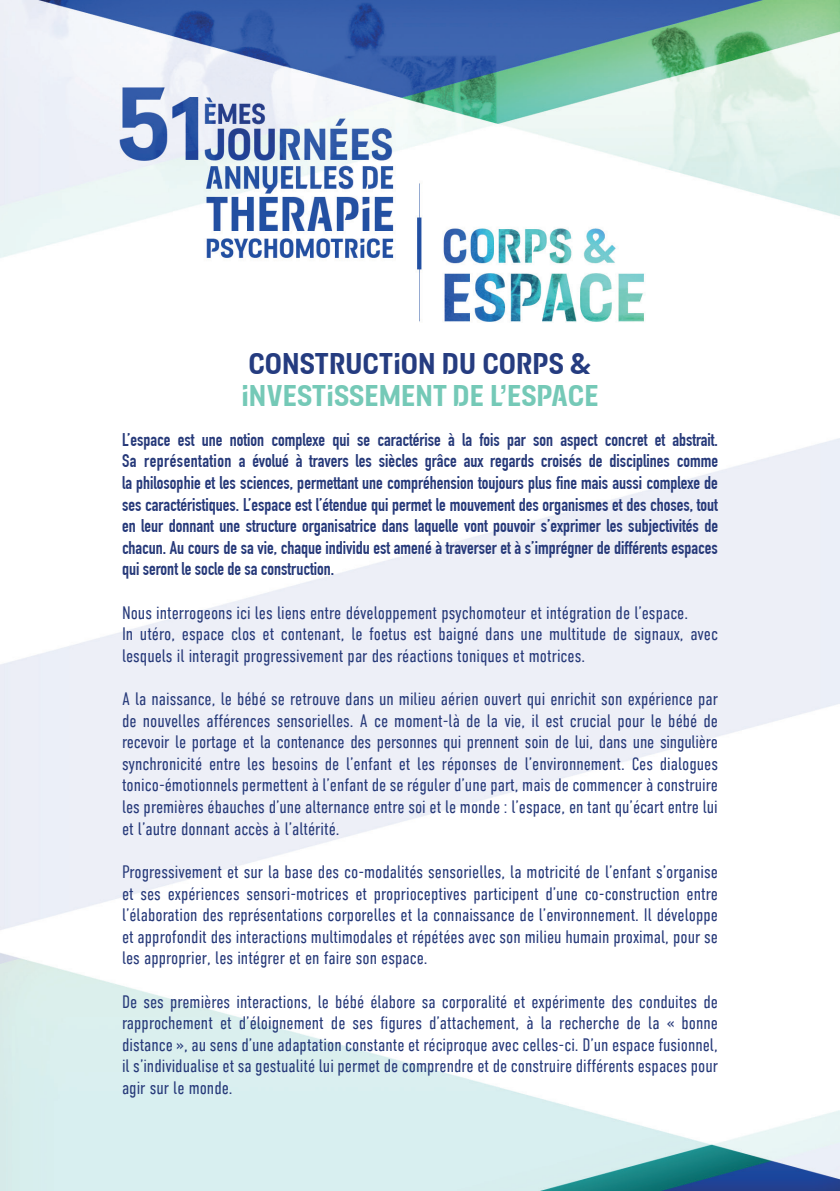
<style>
.page{position:relative;width:840px;height:1191px;background:#fff}
.page>*{position:absolute;margin:0;border:0;box-sizing:border-box;transform-origin:0 0}
.t1{font:700 32px "Breakthrough";color:#75c9b7}
.t2{font:700 32px "Breakthrough";color:#253c80}
.t3{font:300 18px/21.6px "DIN Condensed";color:#263979;text-align:justify}
.t4{font:700 18px/21.6px "DIN Condensed";color:#263979;text-align:justify}
</style>
<div class="page">
<img style="left:0;top:0;width:839px;height:1190px">
<h1 class="t2" style="left:248px;top:343px;width:344px">CONSTRUCTION DU CORPS &amp;</h1>
<h1 class="t1" style="left:241px;top:375px;width:358px">INVESTISSEMENT DE L’ESPACE</h1>
<p class="t4" style="left:122px;top:429px;width:597px">L’espace est une notion complexe qui se caractérise à la fois par son aspect concret et abstrait.<br>Sa représentation a évolué à travers les siècles grâce aux regards croisés de disciplines comme la philosophie et les sciences, permettant une compréhension toujours plus fine mais aussi complexe de ses caractéristiques. L’espace est l’étendue qui permet le mouvement des organismes et des choses, tout en leur donnant une structure organisatrice dans laquelle vont pouvoir s’exprimer les subjectivités de chacun. Au cours de sa vie, chaque individu est amené à traverser et à s’imprégner de différents espaces qui seront le socle de sa construction.</p>
<p class="t3" style="left:122px;top:601px;width:597px;text-align:left">Nous interrogeons ici les liens entre développement psychomoteur et intégration de l’espace.<br>In utéro, espace clos et contenant, le foetus est baigné dans une multitude de signaux, avec lesquels il interagit progressivement par des réactions toniques et motrices.</p>
<p class="t3" style="left:122px;top:688px;width:597px">A la naissance, le bébé se retrouve dans un milieu aérien ouvert qui enrichit son expérience par de nouvelles afférences sensorielles. A ce moment-là de la vie, il est crucial pour le bébé de recevoir le portage et la contenance des personnes qui prennent soin de lui, dans une singulière synchronicité entre les besoins de l’enfant et les réponses de l’environnement. Ces dialogues tonico-émotionnels permettent à l’enfant de se réguler d’une part, mais de commencer à construire les premières ébauches d’une alternance entre soi et le monde : l’espace, en tant qu’écart entre lui et l’autre donnant accès à l’altérité.</p>
<p class="t3" style="left:122px;top:861px;width:597px">Progressivement et sur la base des co-modalités sensorielles, la motricité de l’enfant s’organise et ses expériences sensori-motrices et proprioceptives participent d’une co-construction entre l’élaboration des représentations corporelles et la connaissance de l’environnement. Il développe et approfondit des interactions multimodales et répétées avec son milieu humain proximal, pour se les approprier, les intégrer et en faire son espace.</p>
<p class="t3" style="left:122px;top:990px;width:597px">De ses premières interactions, le bébé élabore sa corporalité et expérimente des conduites de rapprochement et d’éloignement de ses figures d’attachement, à la recherche de la « bonne distance », au sens d’une adaptation constante et réciproque avec celles-ci. D’un espace fusionnel, il s’individualise et sa gestualité lui permet de comprendre et de construire différents espaces pour agir sur le monde.</p>
</div>
